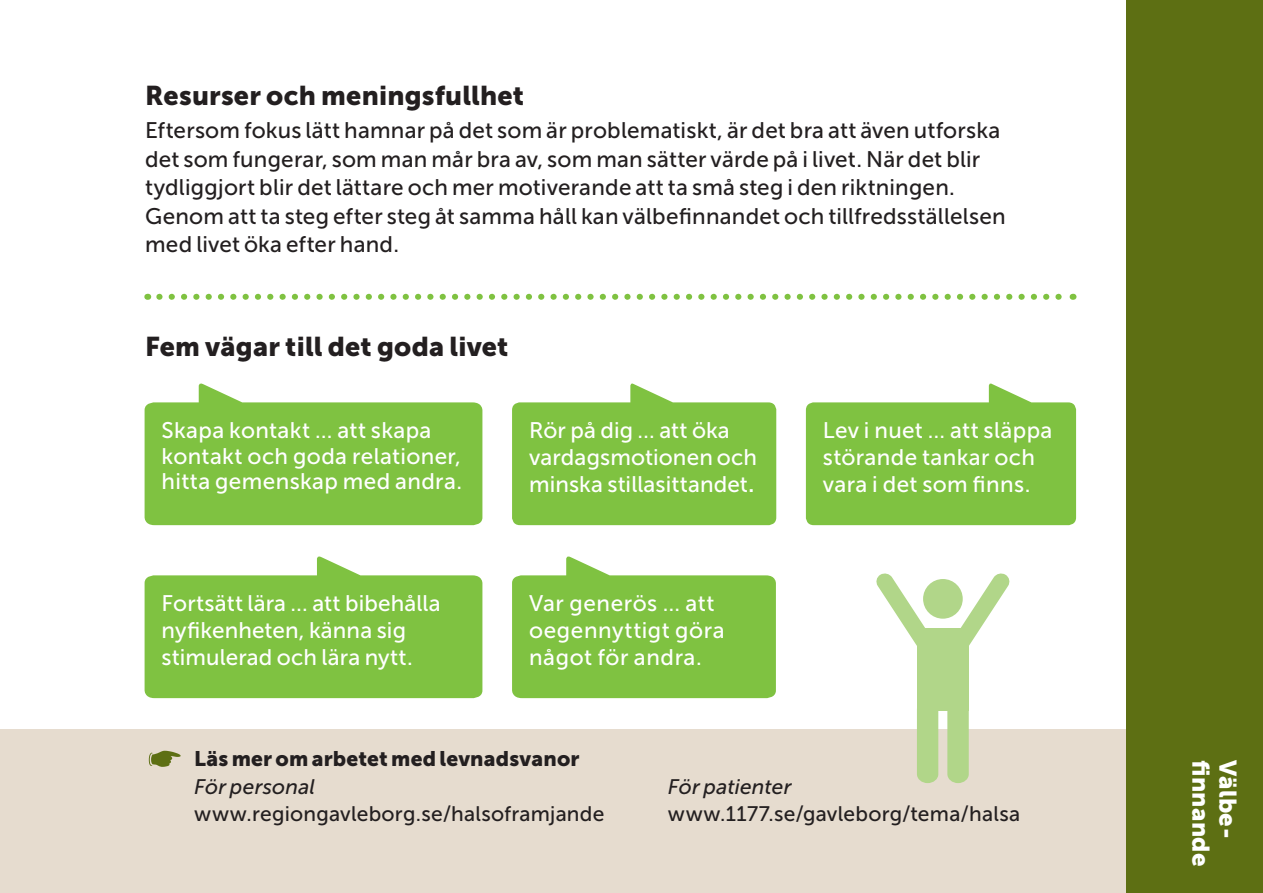
<style>
.page{position:relative;width:1263px;height:893px;background:#fff}
.page>*{position:absolute;margin:0;border:0;box-sizing:border-box;transform-origin:0 0}
.t1{font:27px "Museo Sans 900";letter-spacing:.005em;color:#231f20}
.t2{font:24px "Museo Sans 900";letter-spacing:.015em;color:#fff}
.t3{font:22.5px/28.5px "Museo Sans 500";letter-spacing:.01em;color:#231f20}
.t4{font:22.5px/27px "Museo Sans 500";letter-spacing:.01em;color:#fff}
.t5{font:21px "Museo Sans 500";letter-spacing:.01em;color:#231f20}
.t6{font:21px "Museo Sans 900";letter-spacing:.01em;color:#231f20}
.t7{font:italic 21px "Museo Sans 500";letter-spacing:.01em;color:#231f20}
.s1{font-family:"Museo Sans 700"}
</style>
<div class="page">
<div style="left:0;top:729px;width:1171px;height:164px;background:#e6dccf"></div>
<div style="left:1127px;top:0;width:136px;height:893px;background:#5d6f13"></div>
<svg style="left:159px;top:294px;width:903px;height:6px"></svg>
<svg style="left:145px;top:383px;width:337px;height:142px;background:#8fc959"></svg>
<svg style="left:145px;top:556px;width:337px;height:142px;background:#8fc959"></svg>
<svg style="left:512px;top:556px;width:264px;height:142px;background:#8fc959"></svg>
<svg style="left:512px;top:383px;width:264px;height:142px;background:#8fc959"></svg>
<svg style="left:806px;top:383px;width:270px;height:142px;background:#8fc959"></svg>
<div style="left:923px;top:579px;width:40px;height:40px;background:#b1d689;border-radius:50%"></div>
<div style="left:917px;top:628px;width:52px;height:83px;background:#b1d689"></div>
<div style="left:947px;top:700px;width:22px;height:83px;background:#b1d689;border-radius:10px"></div>
<div style="left:917px;top:700px;width:21px;height:83px;background:#b1d689;border-radius:10px"></div>
<svg style="left:876px;top:573px;width:59px;height:73px"></svg>
<svg style="left:951px;top:573px;width:59px;height:73px"></svg>
<svg style="left:149px;top:751px;width:32px;height:16px"></svg>
<p class="t1" style="left:145px;top:81px;width:380px">Resurser och meningsfullhet</p>
<p class="t3" style="left:145px;top:116px;width:862px">Eftersom fokus lätt hamnar på det som är problematiskt, är det bra att även utforska det som fungerar, som man mår bra av, som man sätter värde på i livet. När det blir tydliggjort blir det lättare och mer motiverande att ta små steg i den riktningen.<br>Genom att ta steg efter steg åt samma håll kan välbefinnandet och tillfredsställelsen med livet öka efter hand.</p>
<p class="t1" style="left:145px;top:331px;width:365px">Fem vägar till det goda livet</p>
<p class="t4" style="left:162px;top:418px;width:302px;line-height:25.5px">Skapa kontakt … att skapa kontakt och goda relationer, hitta gemenskap med andra.</p>
<p class="t4" style="left:529px;top:417px;width:230px">Rör på dig … att öka vardagsmotionen och minska stillasittandet<span class="s1">.</span></p>
<p class="t4" style="left:823px;top:417px;width:231px">Lev i nuet … att släppa störande tankar och vara i det som finns.</p>
<p class="t4" style="left:162px;top:590px;width:281px">Fortsätt lära … att bibehålla nyfikenheten, känna sig stimulerad och lära nytt.</p>
<p class="t4" style="left:529px;top:590px;width:197px">Var generös … att oegennyttigt göra något för andra.</p>
<p class="t6" style="left:194px;top:747px;width:387px">Läs mer om arbetet med levnadsvanor</p>
<p class="t7" style="left:194px;top:775px;width:122px">För personal</p>
<p class="t5" style="left:194px;top:802px;width:412px">www.regiongavleborg.se/halsoframjande</p>
<p class="t7" style="left:668px;top:775px;width:125px">För patienter</p>
<p class="t5" style="left:668px;top:802px;width:354px">www.1177.se/gavleborg/tema/halsa</p>
<p class="t2" style="left:1214px;top:760px;width:108px;rotate:90deg">finnande</p>
<p class="t2" style="left:1241px;top:760px;width:80px;rotate:90deg">Välbe-</p>
</div>
